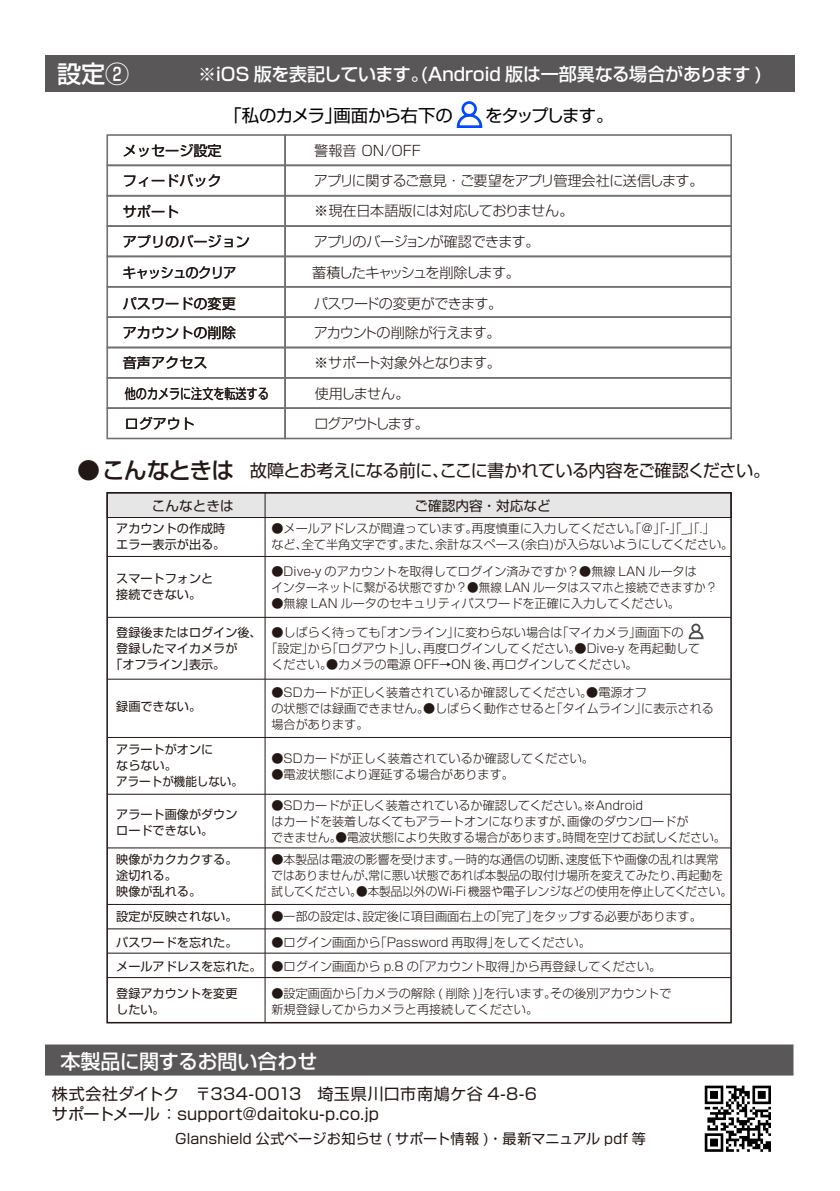
<style>
.page{position:relative;width:840px;height:1191px;background:#fff}
.page>*{position:absolute;margin:0;border:0;box-sizing:border-box;transform-origin:0 0}
.t1{font:500 24px "Shin Go Pro";color:#fff}
.t2{font:500 20px "Shin Go Pro";letter-spacing:-.01em;color:#fff}
.t3{font:500 18px "Shin Go Pro";letter-spacing:-.01em;color:#fff}
.t4{font:17.2px "Shin Go Pro";letter-spacing:-.045em;color:#231815}
.t5{font:17.2px "Shin Go Pro";letter-spacing:-.025em;color:#040000}
.t6{font:17.2px "Shin Go Pro";letter-spacing:-.105em;color:#040000}
.t7{font:16px "Shin Go Pro";letter-spacing:.025em;color:#231815}
.t8{font:16px "Shin Go Pro";letter-spacing:.01em;color:#221714}
.t9{font:300 14.2px "Shin Go Pro";letter-spacing:-.05em;color:#231815}
.t10{font:14.2px "Shin Go Pro";color:#030000}
.t11{font:300 14.2px "Shin Go Pro";letter-spacing:-.02em;color:#231815}
.t12{font:300 14.2px "Shin Go Pro";letter-spacing:-.11em;color:#231815}
.t13{font:14.2px "Shin Go Pro";letter-spacing:-.06em;color:#030000;scale:.95 1}
.t14{font:14px "Shin Go Pro";letter-spacing:.01em;color:#231815}
.t15{font:300 14px "Shin Go Pro";letter-spacing:-.08em;color:#231815}
.t16{font:14px "Shin Go Pro";color:#030000;scale:.79 1}
.t17{font:14px "Shin Go Pro";color:#030000}
.t18{font:13.6px "Shin Go Pro";color:#231815}
.t19{font:300 12.2px/16px "Shin Go Pro";color:#231815}
.t20{font:12.2px/16px "Shin Go Pro";color:#231815}
.s1{font-weight:500;font-size:23px}
.s2{font-weight:400}
</style>
<div class="page">
<div style="left:461px;top:101px;width:15px;height:16px;border:3px solid #0049ff;border-radius:50%"></div>
<svg style="left:456px;top:113px;width:27px;height:15px"></svg>
<div style="left:107px;top:492px;width:624px;height:26px;background:#e6e6e6;border:1px solid #231815"></div>
<div style="left:106px;top:492px;width:625px;height:531px;border:2px solid #231815"></div>
<hr style="left:264px;top:493px;width:1px;height:529px;background:#231815">
<hr style="left:107px;top:556px;width:623px;height:1px;background:#231815">
<hr style="left:107px;top:617px;width:623px;height:1px;background:#231815">
<hr style="left:107px;top:737px;width:623px;height:1px;background:#231815">
<hr style="left:107px;top:794px;width:623px;height:1px;background:#231815">
<hr style="left:107px;top:678px;width:623px;height:1px;background:#231815">
<hr style="left:107px;top:847px;width:623px;height:1px;background:#231815">
<hr style="left:107px;top:904px;width:623px;height:1px;background:#231815">
<hr style="left:107px;top:928px;width:623px;height:1px;background:#231815">
<hr style="left:107px;top:952px;width:623px;height:1px;background:#231815">
<hr style="left:107px;top:977px;width:623px;height:1px;background:#231815">
<div style="left:691px;top:623px;width:9px;height:9px;border:2px solid #4d4d4d;border-radius:50%"></div>
<svg style="left:688px;top:630px;width:16px;height:10px"></svg>
<div style="left:46px;top:1045px;width:746px;height:29px;background:#595757"></div>
<div style="left:45px;top:1044px;width:748px;height:31px;border:2px solid #595757"></div>
<svg style="left:704px;top:1085px;width:66px;height:66px"></svg>
<div style="left:45px;top:55px;width:749px;height:37px;background:#595757"></div>
<div style="left:106px;top:134px;width:180px;height:32px;border:2px solid #727171"></div>
<div style="left:284px;top:134px;width:447px;height:32px;border:2px solid #727171"></div>
<div style="left:106px;top:165px;width:180px;height:31px;border:2px solid #727171"></div>
<div style="left:284px;top:165px;width:447px;height:31px;border:2px solid #727171"></div>
<div style="left:106px;top:195px;width:180px;height:32px;border:2px solid #727171"></div>
<div style="left:284px;top:195px;width:447px;height:32px;border:2px solid #727171"></div>
<div style="left:106px;top:225px;width:180px;height:32px;border:2px solid #727171"></div>
<div style="left:284px;top:225px;width:447px;height:32px;border:2px solid #727171"></div>
<div style="left:106px;top:256px;width:180px;height:31px;border:2px solid #727171"></div>
<div style="left:284px;top:256px;width:447px;height:31px;border:2px solid #727171"></div>
<div style="left:106px;top:286px;width:180px;height:32px;border:2px solid #727171"></div>
<div style="left:284px;top:286px;width:447px;height:32px;border:2px solid #727171"></div>
<div style="left:106px;top:316px;width:180px;height:32px;border:2px solid #727171"></div>
<div style="left:284px;top:316px;width:447px;height:32px;border:2px solid #727171"></div>
<div style="left:106px;top:347px;width:180px;height:32px;border:2px solid #727171"></div>
<div style="left:284px;top:347px;width:447px;height:32px;border:2px solid #727171"></div>
<div style="left:106px;top:377px;width:180px;height:32px;border:2px solid #727171"></div>
<div style="left:284px;top:377px;width:447px;height:32px;border:2px solid #727171"></div>
<div style="left:106px;top:407px;width:180px;height:32px;border:2px solid #727171"></div>
<div style="left:284px;top:407px;width:447px;height:32px;border:2px solid #727171"></div>
<h1 class="t1" style="left:57px;top:54px;width:74px">設定②</h1>
<h3 class="t3" style="left:198px;top:60px;width:566px">※iOS 版を表記しています。(Android 版は一部異なる場合があります )</h3>
<h3 class="t5" style="left:224px;top:101px;width:230px">「私のカメラ」画面から右下の</h3>
<h3 class="t6" style="left:485px;top:101px;width:130px">をタップします。</h3>
<p class="t10" style="left:123px;top:138px;width:100px">メッセージ設定</p>
<p class="t9" style="left:314px;top:138px;width:108px">警報音 ON/OFF</p>
<p class="t10" style="left:123px;top:169px;width:100px">フィードバック</p>
<p class="t9" style="left:314px;top:169px;width:391px">アプリに関するご意見・ご要望をアプリ管理会社に送信します。</p>
<p class="t10" style="left:123px;top:200px;width:58px">サポート</p>
<p class="t11" style="left:314px;top:199px;width:260px">※現在日本語版には対応しておりません。</p>
<p class="t10" style="left:123px;top:229px;width:128px">アプリのバージョン</p>
<p class="t9" style="left:314px;top:229px;width:227px">アプリのバージョンが確認できます。</p>
<p class="t13" style="left:123px;top:260px;width:121px">キャッシュのクリア</p>
<p class="t12" style="left:312px;top:260px;width:209px">蓄積したキャッシュを削除します。</p>
<p class="t10" style="left:123px;top:291px;width:114px">パスワードの変更</p>
<p class="t9" style="left:314px;top:291px;width:190px">パスワードの変更ができます。</p>
<p class="t10" style="left:123px;top:321px;width:114px">アカウントの削除</p>
<p class="t9" style="left:314px;top:321px;width:188px">アカウントの削除が行えます。</p>
<p class="t10" style="left:123px;top:350px;width:86px">音声アクセス</p>
<p class="t9" style="left:314px;top:350px;width:188px">※サポート対象外となります。</p>
<p class="t16" style="left:125px;top:382px;width:183px">他のカメラに注文を転送する</p>
<p class="t15" style="left:314px;top:382px;width:96px">使用しません。</p>
<p class="t17" style="left:125px;top:412px;width:72px">ログアウト</p>
<p class="t15" style="left:314px;top:412px;width:116px">ログアウトします。</p>
<h3 class="t4" style="left:77px;top:456px;width:694px"><span class="s1">●こんなときは</span> 故障とお考えになる前に、ここに書かれている内容をご確認ください。</h3>
<p class="t18" style="left:152px;top:494px;width:83px">こんなときは</p>
<p class="t18" style="left:414px;top:494px;width:138px">ご確認内容・対応など</p>
<p class="t20" style="left:116px;top:519px;width:110px">アカウントの作成時エラー表示が出る。</p>
<p class="t20" style="left:116px;top:568px;width:98px">スマートフォンと接続できない。</p>
<p class="t20" style="left:116px;top:622px;width:147px">登録後またはログイン後、</p>
<p class="t20" style="left:116px;top:638px;width:123px">登録したマイカメラが</p>
<p class="t20" style="left:110px;top:654px;width:117px">「オフライン」表示。</p>
<p class="t20" style="left:116px;top:697px;width:86px">録画できない。</p>
<p class="t20" style="left:116px;top:740px;width:128px">アラートがオンに<br>ならない。<br>アラートが機能しない。</p>
<p class="t20" style="left:116px;top:805px;width:123px">アラート画像がダウンロードできない。</p>
<p class="t19" style="left:271px;top:519px;width:463px">●メールアドレスが間違っています。再度慎重に入力してください。「＠」「-」「_」「.」<br>など、全て半角文字です。また、余計なスペース(余白)が入らないようにしてください。</p>
<p class="t19" style="left:271px;top:561px;width:447px">●Dive-y のアカウントを取得してログイン済みですか？●無線 LAN ルータは<br>インターネットに繋がる状態ですか？●無線 LAN ルータはスマホと接続できますか？</p>
<p class="t19" style="left:271px;top:593px;width:410px">●無線 LAN ルータのセキュリティパスワードを正確に入力してください。</p>
<p class="t19" style="left:271px;top:622px;width:425px">●しばらく待っても「オンライン」に変わらない場合は「マイカメラ」画面下の　</p>
<p class="t19" style="left:265px;top:638px;width:436px">「設定」から「ログアウト」し、再度ログインしてください。●Dive-y を再起動して</p>
<p class="t19" style="left:271px;top:654px;width:367px">ください。●カメラの電源 OFF→ON 後、再ログインしてください。</p>
<p class="t19" style="left:271px;top:682px;width:443px">●SDカードが正しく装着されているか確認してください。●電源オフ<br>の状態では録画できません。●しばらく動作させると「タイムライン」に表示される場合があります。</p>
<p class="t19" style="left:271px;top:748px;width:324px">●SDカードが正しく装着されているか確認してください。</p>
<p class="t19" style="left:271px;top:764px;width:244px">●電波状態により遅延する場合があります。</p>
<p class="t19" style="left:271px;top:796px;width:455px">●SDカードが正しく装着されているか確認してください。※Android<br>はカードを装着しなくてもアラートオンになりますが、画像のダウンロードが<br>できません。●電波状態により失敗する場合があります。時間を空けてお試しください。</p>
<p class="t20" style="left:116px;top:850px;width:123px">映像がカクカクする。途切れる。<br>映像が乱れる。</p>
<p class="t20" style="left:116px;top:901px;width:123px;line-height:26.4px">設定が反映されない。パスワードを忘れた。</p>
<p class="t20" style="left:116px;top:983px;width:123px">登録アカウントを変更したい。</p>
<p class="t19" style="left:271px;top:850px;width:462px">●本製品は電波の影響を受けます。一時的な通信の切断、速度低下や画像の乱れは異常ではありませんが、常に悪い状態であれば本製品の取付け場所を変えてみたり、再起動を試してください。●本製品以外のWi-Fi 機器や電子レンジなどの使用を停止してください。</p>
<p class="t19" style="left:271px;top:906px;width:431px">●一部の設定は、設定後に項目画面右上の「完了」をタップする必要があります。</p>
<p class="t19" style="left:116px;top:929px;width:546px;line-height:23.6px;text-indent:155px">●ログイン画面から「Password 再取得」をしてください。<br><span class="s2">メールアドレスを忘れた。</span> ●ログイン画面から p.8 の「アカウント取得」から再登録してください。</p>
<p class="t19" style="left:271px;top:983px;width:401px">●設定画面から「カメラの解除 ( 削除 )」を行います。その後別アカウントで新規登録してからカメラと再接続してください。</p>
<h2 class="t2" style="left:60px;top:1044px;width:258px">本製品に関するお問い合わせ</h2>
<h3 class="t7" style="left:52px;top:1080px;width:486px">株式会社ダイトク　〒334-0013　埼玉県川口市南鳩ケ谷 4-8-6</h3>
<h3 class="t8" style="left:52px;top:1100px;width:328px">サポートメール ：support@daitoku-p.co.jp</h3>
<p class="t14" style="left:175px;top:1127px;width:472px">Glanshield 公式ページお知らせ ( サポート情報 )・最新マニュアル pdf 等</p>
</div>
